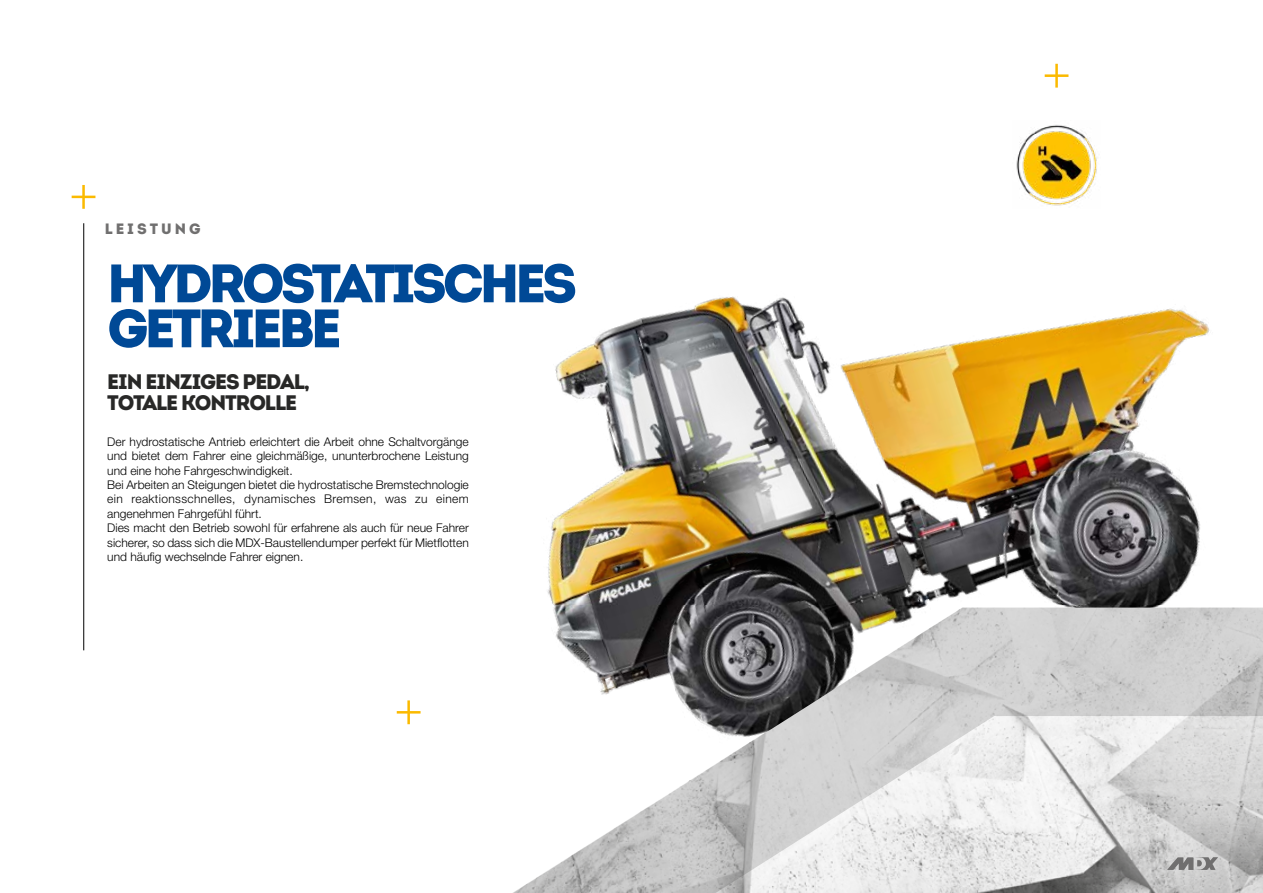
<style>
.page{position:relative;width:1263px;height:893px;background:#fff}
.page>*{position:absolute;margin:0;border:0;box-sizing:border-box;transform-origin:0 0}
.t1{font:900 54px/45px "Intro";letter-spacing:-.075em;color:#004996}
.t2{font:900 21px/21px "Intro";letter-spacing:-.05em;color:#282827}
.t3{font:900 15px "Intro";letter-spacing:.2em;color:#706f6f}
.t4{font:300 12px/14.4px "Helvetica Neue LT Pro";color:#000}
</style>
<div class="page">
<svg style="left:1055px;top:64px;width:3px;height:8px"></svg>
<svg style="left:72px;top:185px;width:23px;height:24px"></svg>
<hr style="left:83px;top:223px;width:1px;height:427px;background:#000">
<img style="left:549px;top:72px;width:661px;height:481px">
<svg style="left:396px;top:553px;width:867px;height:172px"></svg>
<img style="left:510px;top:608px;width:753px;height:285px">
<svg style="left:1167px;top:857px;width:51px;height:13px"></svg>
<p class="t3" style="left:105px;top:219px;width:97px">LEISTUNG</p>
<h1 class="t1" style="left:107px;top:260px;width:471px">HYDROSTATISCHES<br>GETRIEBE</h1>
<h2 class="t2" style="left:107px;top:371px;width:204px">EIN EINZIGES PEDAL,<br>TOTALE KONTROLLE</h2>
<p class="t4" style="left:107px;top:434px;width:363px">Der hydrostatische Antrieb erleichtert die Arbeit ohne Schaltvorgänge und bietet dem Fahrer eine gleichmäßige, ununterbrochene Leistung und eine hohe Fahrgeschwindigkeit.<br>Bei Arbeiten an Steigungen bietet die hydrostatische Bremstechnologie ein reaktionsschnelles, dynamisches Bremsen, was zu einem angenehmen Fahrgefühl führt.<br>Dies macht den Betrieb sowohl für erfahrene als auch für neue Fahrer sicherer, so dass sich die MDX-Baustellendumper perfekt für Mietflotten und häufig wechselnde Fahrer eignen.</p>
</div>
